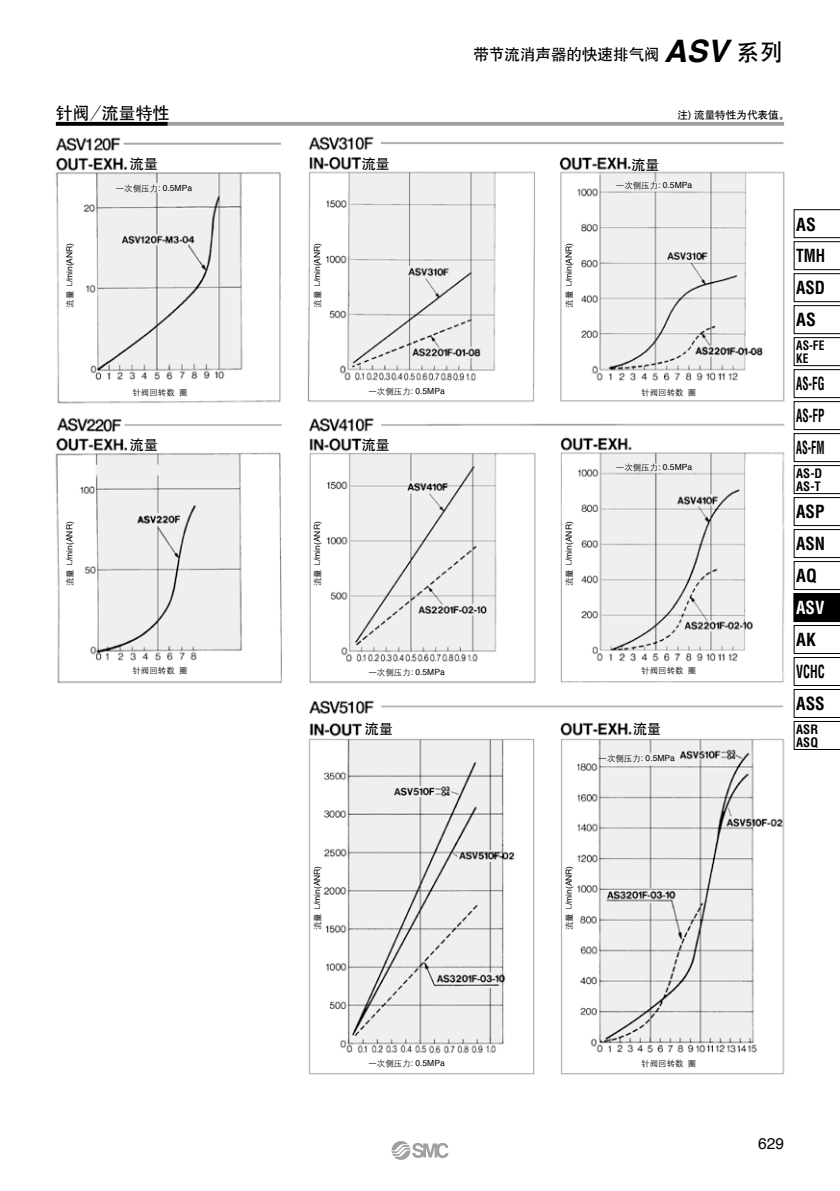
<style>
.page{position:relative;width:840px;height:1191px;background:#fff}
.page>*{position:absolute;margin:0;border:0;box-sizing:border-box;transform-origin:0 0}
.t1{font:700 condensed 17.6px/32px "Helvetica";color:#000}
.t2{font:700 condensed 17.6px/32px "Helvetica";color:#000;text-align:justify;scale:.63 1}
.t3{font:700 condensed 17.6px/32px "Helvetica";color:#000;text-align:justify;scale:.96 1}
.t4{font:700 condensed 17.6px "Helvetica";color:#fff;scale:.96 1}
.t5{font:17px "H Yb 1 gj";color:#000}
.t6{font:15.6px "H Yb 1 gj";color:#000}
.t7{font:15.6px "Helvetica";color:#000}
.t8{font:14.2px "H Yb 1 gj";color:#000}
.t9{font:700 condensed 12.6px/12.6px "Helvetica";color:#000}
.t10{font:700 condensed 12.6px/12.6px "Helvetica";color:#000;scale:.91 1}
.t11{font:10.6px "H Yb 1 gj";color:#000}
.t12{font:8.4px "Helvetica";color:#000}
.t13{font:8.4px "H Yg 2 gj";color:#000}
.s1{font-family:"Helvetica";font-weight:700;font-style:italic;font-size:31px}
.s2{font-size:23.2px}
.s3{font-family:"Helvetica"}
.s4{font-family:"H Yg 2 gj"}
</style>
<div class="page">
<img style="left:55px;top:136px;width:730px;height:548px">
<img style="left:308px;top:700px;width:477px;height:375px">
<svg style="left:167px;top:122px;width:616px;height:4px;background:#a5a6a6"></svg>
<svg style="left:56px;top:122px;width:111px;height:4px"></svg>
<svg style="left:391px;top:1141px;width:57px;height:18px"></svg>
<svg style="left:793px;top:209px;width:46px;height:540px"></svg>
<h3 class="t6" style="left:473px;top:46px;width:311px">带节流消声器的快速排气阀 <span class="s1">ASV</span> <span class="s2">系列</span></h3>
<h2 class="t5" style="left:56px;top:105px;width:115px">针阀/流量特性</h2>
<p class="t11" style="left:677px;top:109px;width:113px">注<span class="s3">)</span> 流量特性为代表值。</p>
<h3 class="t8" style="left:130px;top:156px;width:30px">流量</h3>
<h3 class="t8" style="left:361px;top:156px;width:30px">流量</h3>
<h3 class="t8" style="left:631px;top:157px;width:30px">流量</h3>
<p class="t12" style="left:116px;top:181px;width:78px"><span class="s4">一次侧压力</span>: 0.5MPa</p>
<p class="t12" style="left:615px;top:179px;width:78px"><span class="s4">一次侧压力</span>: 0.5MPa</p>
<p class="t12" style="left:63px;top:307px;width:66px;rotate:-90deg"><span class="s4">流量 L</span>/min(ANR)</p>
<p class="t12" style="left:310px;top:307px;width:66px;rotate:-90deg"><span class="s4">流量 L</span>/min(ANR)</p>
<p class="t12" style="left:562px;top:307px;width:66px;rotate:-90deg"><span class="s4">流量 L</span>/min(ANR)</p>
<p class="t12" style="left:368px;top:385px;width:78px"><span class="s4">一次侧压力</span>: 0.5MPa</p>
<p class="t13" style="left:132px;top:388px;width:56px">针阀回转数 圈</p>
<p class="t13" style="left:641px;top:388px;width:56px">针阀回转数 圈</p>
<h3 class="t8" style="left:130px;top:438px;width:30px">流量</h3>
<h3 class="t8" style="left:361px;top:438px;width:30px">流量</h3>
<p class="t12" style="left:63px;top:586px;width:66px;rotate:-90deg"><span class="s4">流量 L</span>/min(ANR)</p>
<p class="t12" style="left:562px;top:586px;width:66px;rotate:-90deg"><span class="s4">流量 L</span>/min(ANR)</p>
<p class="t12" style="left:310px;top:586px;width:66px;rotate:-90deg"><span class="s4">流量 L</span>/min(ANR)</p>
<p class="t12" style="left:615px;top:461px;width:78px"><span class="s4">一次侧压力</span>: 0.5MPa</p>
<p class="t13" style="left:132px;top:666px;width:56px">针阀回转数 圈</p>
<p class="t13" style="left:641px;top:666px;width:56px">针阀回转数 圈</p>
<p class="t12" style="left:368px;top:665px;width:78px"><span class="s4">一次侧压力</span>: 0.5MPa</p>
<h3 class="t8" style="left:365px;top:722px;width:30px">流量</h3>
<h3 class="t8" style="left:632px;top:722px;width:30px">流量</h3>
<p class="t12" style="left:598px;top:751px;width:78px"><span class="s4">一次侧压力</span>: 0.5MPa</p>
<h1 class="t1" style="left:795px;top:208px;width:30px">AS<br>TMH<br>ASD<br>AS</h1>
<h3 class="t10" style="left:795px;top:339px;width:33px">AS-FE<br>KE</h3>
<h1 class="t2" style="left:795px;top:368px;width:47px">AS-FG AS-FP AS-FM</h1>
<h3 class="t9" style="left:795px;top:467px;width:28px">AS-D<br>AS-T</h3>
<h1 class="t3" style="left:795px;top:496px;width:32px">ASP ASN AQ</h1>
<h1 class="t4" style="left:795px;top:597px;width:31px">ASV</h1>
<h1 class="t1" style="left:795px;top:624px;width:30px">AK<br>VCHC<br>ASS</h1>
<h3 class="t9" style="left:795px;top:723px;width:23px">ASR<br>ASQ</h3>
<p class="t12" style="left:310px;top:930px;width:66px;rotate:-90deg"><span class="s4">流量 L</span>/min(ANR)</p>
<p class="t12" style="left:562px;top:930px;width:66px;rotate:-90deg"><span class="s4">流量 L</span>/min(ANR)</p>
<p class="t12" style="left:368px;top:1056px;width:78px"><span class="s4">一次侧压力</span>: 0.5MPa</p>
<p class="t13" style="left:641px;top:1059px;width:56px">针阀回转数 圈</p>
<h3 class="t7" style="left:757px;top:1131px;width:27px">629</h3>
</div>
